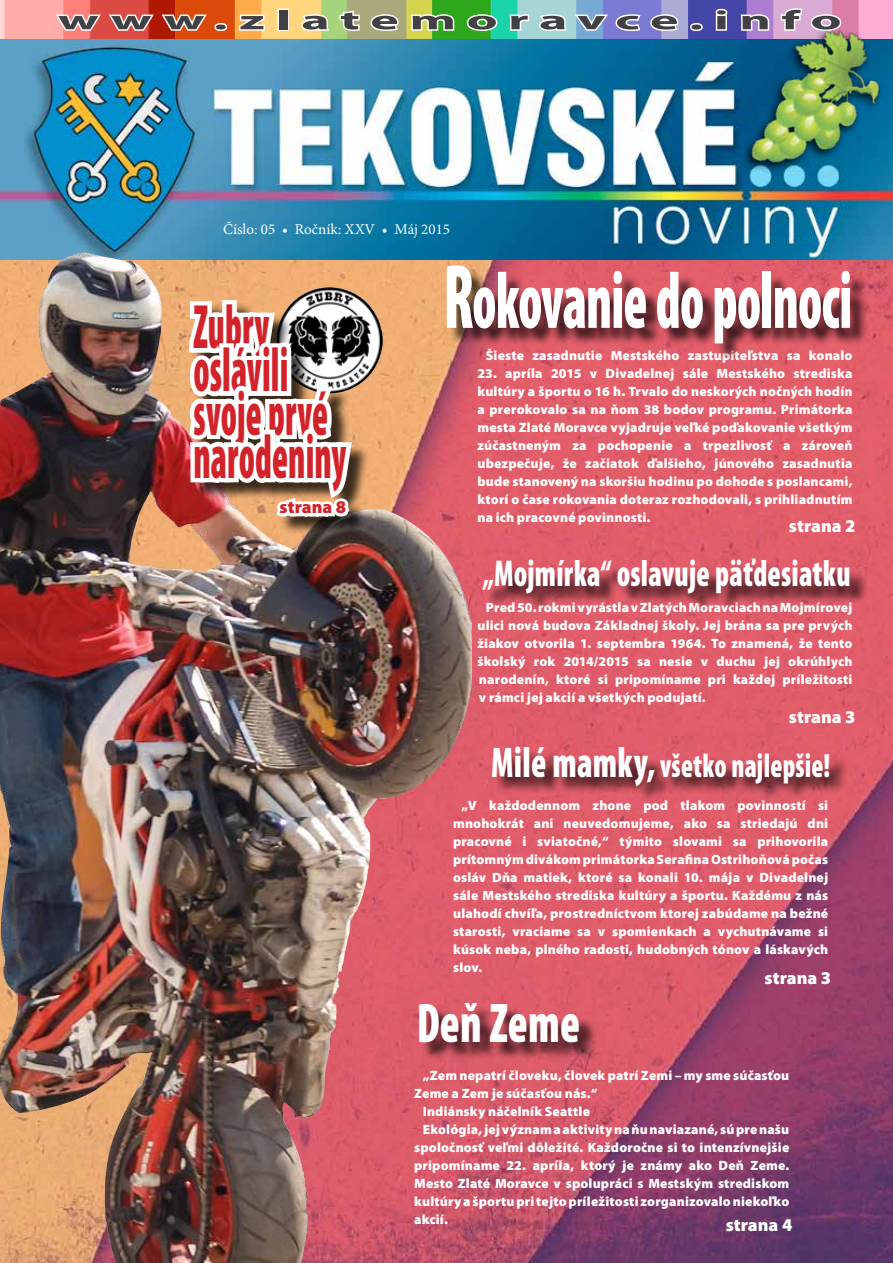
<style>
.page{position:relative;width:893px;height:1263px;background:#fff}
.page>*{position:absolute;margin:0;border:0;box-sizing:border-box;transform-origin:0 0}
.t1{font:900 condensed 81px "Mini Pro";letter-spacing:-.015em;color:#fff;scale:.67 1}
.t2{font:900 condensed 63px "Mini Pro";letter-spacing:.005em;color:#d2232a;scale:.57 1}
.t3{font:900 condensed 56.25px "Mini Pro";letter-spacing:.005em;color:#fff;scale:.8 1}
.t4{font:900 condensed 37.5px "Mini Pro";letter-spacing:.01em;color:#fff;scale:.8 1}
.t5{font:900 condensed 33.75px "Mini Pro";letter-spacing:.01em;color:#fff;scale:.8 1}
.t6{font:700 27px "Mini Pro";letter-spacing:.195em;color:#414042;scale:2 1}
.t7{font:900 18px "Mini Pro";color:#fff}
.t8{font:900 18px "Mini Pro";color:#d2232a}
.t9{font:15px "Minion Pro";color:#fff}
.t10{font:900 13.5px/18px "Mini Pro";letter-spacing:.01em;color:#fff;text-align:justify}
.s1{font-size:92.25px}
.s2{font-size:43.2px}
</style>
<div class="page">
<img style="left:472px;top:259px;width:421px;height:1004px">
<img style="left:0;top:0;width:893px;height:259px">
<svg style="left:54px;top:12px;width:155px;height:20px"></svg>
<div style="left:215px;top:23px;width:12px;height:8px;border:3px solid #fff;border-radius:50%"></div>
<svg style="left:236px;top:13px;width:30px;height:19px"></svg>
<div style="left:277px;top:9px;width:12px;height:22px;border:3px solid #fff"></div>
<svg style="left:300px;top:12px;width:31px;height:21px"></svg>
<svg style="left:338px;top:9px;width:23px;height:24px"></svg>
<svg style="left:369px;top:12px;width:31px;height:21px"></svg>
<svg style="left:409px;top:12px;width:47px;height:20px"></svg>
<svg style="left:465px;top:12px;width:34px;height:21px"></svg>
<svg style="left:508px;top:13px;width:23px;height:19px"></svg>
<svg style="left:537px;top:12px;width:106px;height:21px"></svg>
<svg style="left:649px;top:12px;width:31px;height:21px"></svg>
<div style="left:690px;top:23px;width:13px;height:8px;border:3px solid #fff;border-radius:50%"></div>
<svg style="left:714px;top:7px;width:15px;height:7px"></svg>
<svg style="left:739px;top:12px;width:32px;height:2px"></svg>
<svg style="left:779px;top:7px;width:64px;height:7px"></svg>
<img style="left:712px;top:14px;width:181px;height:178px">
<div style="left:449px;top:267px;width:420px;height:95px;background:#000;opacity:.75"></div>
<div style="left:486px;top:561px;width:382px;height:50px;background:#000;opacity:.75"></div>
<img style="left:0;top:252px;width:472px;height:1011px">
<img style="left:276px;top:287px;width:107px;height:106px;border-radius:53px">
<div style="left:191px;top:302px;width:179px;height:213px;background:#000;opacity:.75"></div>
<div style="left:422px;top:1005px;width:176px;height:56px;background:#000;opacity:.75"></div>
<div style="left:495px;top:749px;width:352px;height:54px;background:#000;opacity:.75"></div>
<div style="left:280px;top:501px;width:87px;height:34px;background:#000;opacity:.75"></div>
<img style="left:181px;top:127px;width:176px;height:576px">
<h3 class="t6" style="left:58px;top:5px;width:393px">www.zlatemoravce.info</h3>
<p class="t9" style="left:223px;top:219px;width:228px">Číslo: 05 • Ročník: XXV • Máj 2015</p>
<h2 class="t2" style="left:193px;top:292px;width:135px">Zubry</h2>
<h2 class="t2" style="left:193px;top:335px;width:168px">oslávili</h2>
<h2 class="t2" style="left:193px;top:378px;width:238px">svoje prvé</h2>
<h2 class="t2" style="left:193px;top:422px;width:270px">narodeniny</h2>
<h3 class="t8" style="left:280px;top:497px;width:68px">strana 8</h3>
<h1 class="t1" style="left:443px;top:256px;width:612px"><span class="s1">R</span>okovanie do polnoci</h1>
<p class="t10" style="left:486px;top:347px;width:368px">Šieste zasadnutie Mestského zastupiteľstva sa konalo</p>
<p class="t10" style="left:477px;top:365px;width:377px">23. apríla 2015 v Divadelnej sále Mestského strediska kultúry a športu o 16 h. Trvalo do neskorých nočných hodín a prerokovalo sa na ňom 38 bodov programu. Primátorka mesta Zlaté Moravce vyjadruje veľké poďakovanie všetkým zúčastneným za pochopenie a trpezlivosť a zároveň ubezpečuje, že začiatok ďalšieho, júnového zasadnutia bude stanovený na skoršiu hodinu po dohode s poslancami, ktorí o čase rokovania doteraz rozhodovali, s prihliadnutím na ich pracovné povinnosti.</p>
<h3 class="t7" style="left:789px;top:516px;width:68px">strana 2</h3>
<h3 class="t4" style="left:483px;top:553px;width:462px">„Mojmírka“ oslavuje päťdesiatku</h3>
<p class="t10" style="left:477px;top:599px;width:377px;text-indent:9px">Pred 50. rokmi vyrástla vZlatých Moravciach na Mojmírovej ulici nová budova Základnej školy. Jej brána sa pre prvých žiakov otvorila 1. septembra 1964. To znamená, že tento školský rok 2014/2015 sa nesie v duchu jej okrúhlych narodenín, ktoré si pripomíname pri každej príležitosti v rámci jej akcií a všetkých podujatí.</p>
<h3 class="t7" style="left:789px;top:707px;width:68px">strana 3</h3>
<h3 class="t5" style="left:491px;top:746px;width:425px"><span class="s2">Milé mamky,</span> všetko najlepšie!</h3>
<p class="t10" style="left:453px;top:797px;width:377px;text-indent:9px">„V každodennom zhone pod tlakom povinností si mnohokrát ani neuvedomujeme, ako sa striedajú dni pracovné i sviatočné,“ týmito slovami sa prihovorila prítomným divákom primátorka Serafina Ostrihoňová počas osláv Dňa matiek, ktoré sa konali 10. mája v Divadelnej sále Mestského strediska kultúry a športu. Každému z nás ulahodí chvíľa, prostredníctvom ktorej zabúdame na bežné starosti, vraciame sa v spomienkach a vychutnávame si kúsok neba, plného radosti, hudobných tónov a láskavých slov.</p>
<h3 class="t7" style="left:765px;top:968px;width:68px">strana 3</h3>
<h3 class="t3" style="left:417px;top:992px;width:206px">Deň Zeme</h3>
<p class="t10" style="left:423px;top:1067px;width:368px">„Zem nepatrí človeku, človek patrí Zemi – my sme súčasťou</p>
<p class="t10" style="left:414px;top:1085px;width:185px">Zeme a Zem je súčasťou nás.“</p>
<p class="t10" style="left:423px;top:1103px;width:169px">Indiánsky náčelník Seattle</p>
<p class="t10" style="left:423px;top:1121px;width:368px">Ekológia, jej význam aaktivity na ňu naviazané, sú pre našu</p>
<p class="t10" style="left:414px;top:1139px;width:377px">spoločnosť veľmi dôležité. Každoročne si to intenzívnejšie</p>
<p class="t10" style="left:414px;top:1157px;width:377px">pripomíname 22. apríla, ktorý je známy ako Deň Zeme.</p>
<p class="t10" style="left:414px;top:1175px;width:377px">Mesto Zlaté Moravce v spolupráci s Mestským strediskom</p>
<p class="t10" style="left:414px;top:1193px;width:377px">kultúry a športu pri tejto príležitosti zorganizovalo niekoľko</p>
<p class="t10" style="left:414px;top:1211px;width:35px">akcií.</p>
<h3 class="t7" style="left:726px;top:1215px;width:68px">strana 4</h3>
</div>
